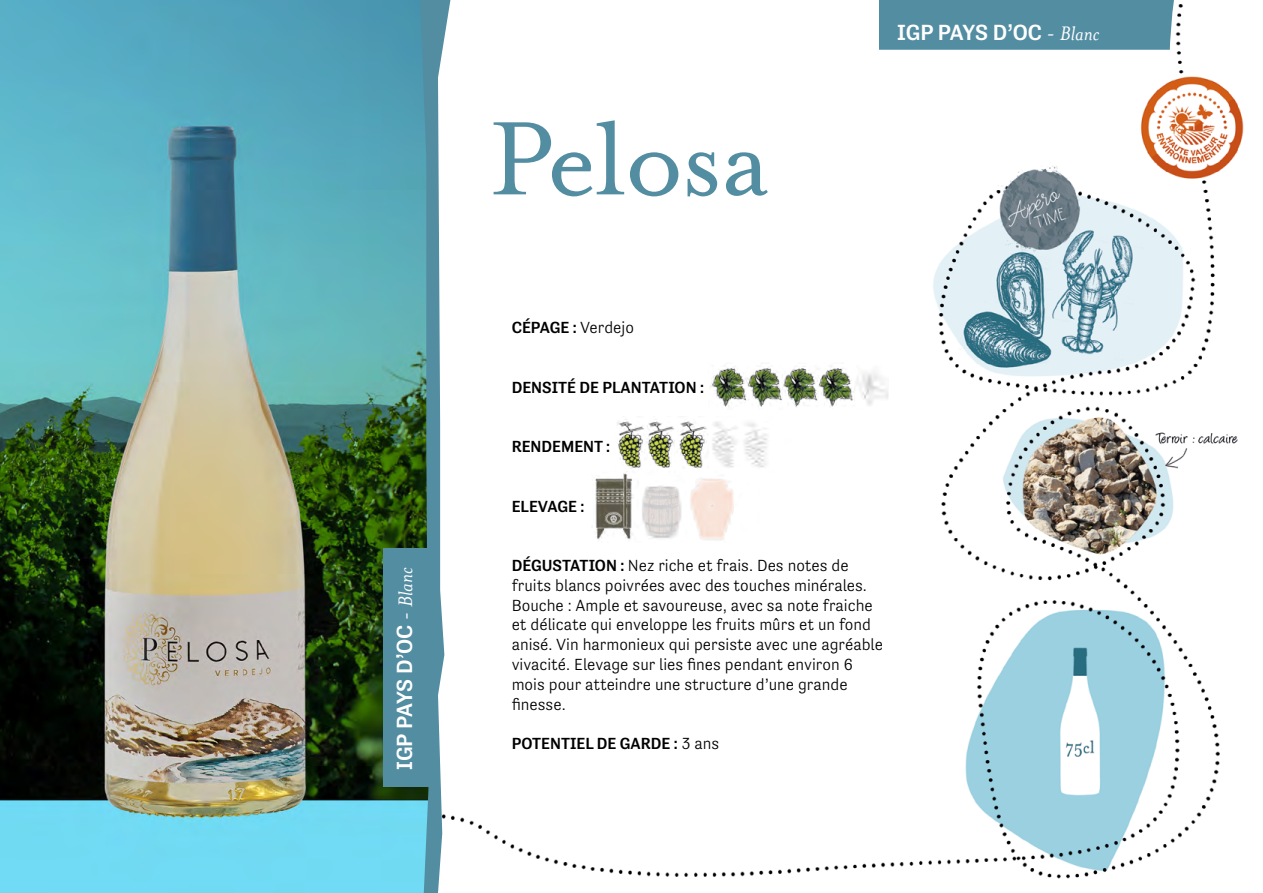
<style>
.page{position:relative;width:1263px;height:893px;background:#fff}
.page>*{position:absolute;margin:0;border:0;box-sizing:border-box;transform-origin:0 0}
.t1{font:120px "Mrs Eaves OT";letter-spacing:-.02em;color:#538da2}
.t2{font:500 22.5px "Tenso";letter-spacing:-.01em;color:#fff}
.t3{font:300 16.5px/19.8px "Tenso";color:#000}
.t4{font:500 16.5px "Tenso";color:#000}
.s1{font-family:"Minion Pro";font-weight:400}
.s2{font-family:"Mrs Eaves OT";font-weight:400;font-style:italic}
.s3{font-weight:300}
.s4{font-weight:500}
</style>
<div class="page">
<img style="left:450px;top:0;width:794px;height:879px">
<div style="left:879px;top:0;width:301px;height:50px;background:#538da2"></div>
<img style="left:616px;top:417px;width:176px;height:55px">
<img style="left:591px;top:471px;width:168px;height:71px">
<img style="left:0;top:0;width:420px;height:893px">
<div style="left:383px;top:549px;width:49px;height:238px;background:#538da2"></div>
<img style="left:709px;top:362px;width:180px;height:48px">
<svg style="left:420px;top:0;width:30px;height:893px"></svg>
<h2 class="t2" style="left:392px;top:770px;width:204px;rotate:-90deg">IGP PAYS D’OC <span class="s1">-</span> <span class="s2">Blanc</span></h2>
<h1 class="t1" style="left:489px;top:94px;width:282px">Pelosa</h1>
<h2 class="t2" style="left:897px;top:20px;width:204px">IGP PAYS D’OC <span class="s1">-</span> <span class="s2">Blanc</span></h2>
<p class="t4" style="left:512px;top:318px;width:124px">CÉPAGE : <span class="s3">Verdejo</span></p>
<p class="t4" style="left:512px;top:378px;width:194px">DENSITÉ DE PLANTATION :</p>
<p class="t4" style="left:512px;top:437px;width:100px">RENDEMENT :</p>
<p class="t4" style="left:512px;top:497px;width:74px">ELEVAGE :</p>
<p class="t3" style="left:512px;top:555px;width:373px"><span class="s4">DÉGUSTATION :</span> Nez riche et frais. Des notes de fruits blancs poivrées avec des touches minérales.<br>Bouche : Ample et savoureuse, avec sa note fraiche et délicate qui enveloppe les fruits mûrs et un fond anisé. Vin harmonieux qui persiste avec une agréable vivacité. Elevage sur lies fines pendant environ 6 mois pour atteindre une structure d’une grande finesse.</p>
<p class="t4" style="left:512px;top:734px;width:209px">POTENTIEL DE GARDE : <span class="s3">3 ans</span></p>
</div>
